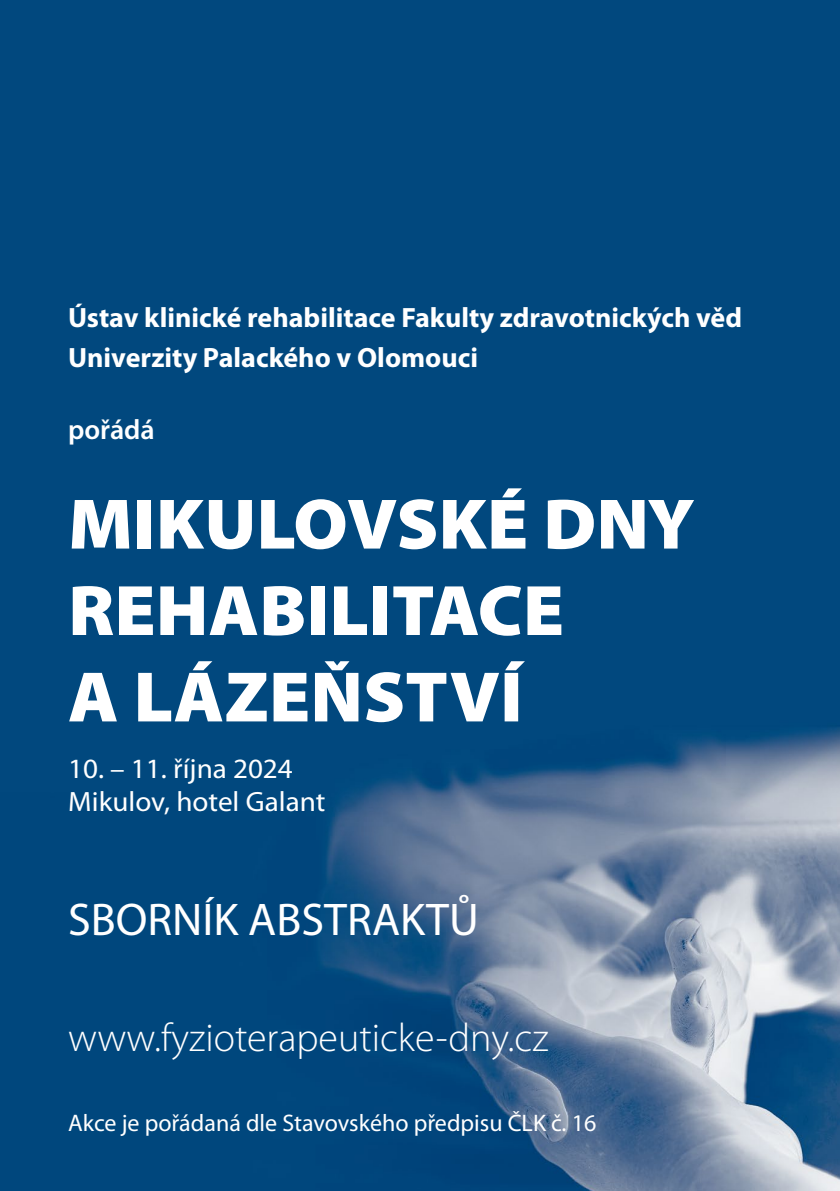
<style>
.page{position:relative;width:840px;height:1191px;background:#fff}
.page>*{position:absolute;margin:0;border:0;box-sizing:border-box;transform-origin:0 0}
.t1{font:900 72px/86.4px "Myriad Pro";color:#fff;scale:1.04 1}
.t2{font:46px "Myriad Pro";color:#fff}
.t3{font:300 40px "Myriad Pro";color:#fff}
.t4{font:700 28px/39.2px "Myriad Pro";color:#fff}
.t5{font:28px/33.6px "Myriad Pro";color:#fff;scale:1.04 1}
.t6{font:600 28px "Myriad Pro";color:#fff}
.t7{font:24px "Myriad Pro";color:#fff}
</style>
<div class="page">
<img style="left:0;top:0;width:839px;height:1191px">
<p class="t4" style="left:68px;top:297px;width:675px">Ústav klinické rehabilitace Fakulty zdravotnických věd<br>Univerzity Palackého v Olomouci</p>
<p class="t6" style="left:68px;top:412px;width:88px">pořádá</p>
<h1 class="t1" style="left:68px;top:478px;width:603px">MIKULOVSKÉ DNY<br>REHABILITACE<br>A LÁZEŇSTVÍ</h1>
<p class="t5" style="left:68px;top:751px;width:249px">10. – 11. října 2024<br>Mikulov, hotel Galant</p>
<h2 class="t2" style="left:68px;top:890px;width:412px">SBORNÍK ABSTRAKTŮ</h2>
<h3 class="t3" style="left:68px;top:1013px;width:481px">www.fyzioterapeuticke-dny.cz</h3>
<p class="t7" style="left:68px;top:1107px;width:529px">Akce je pořádaná dle Stavovského předpisu ČLK č. 16</p>
</div>
